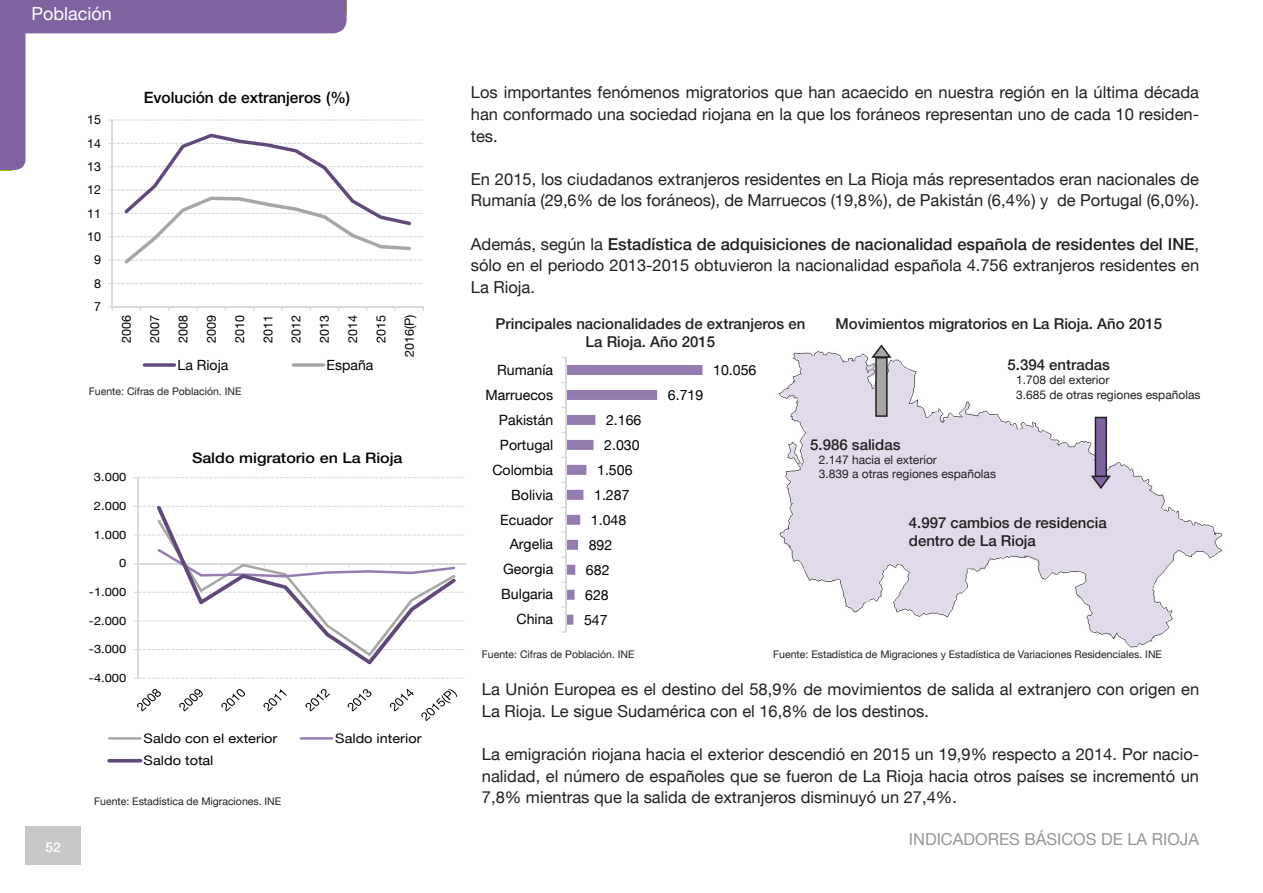
<style>
.page{position:relative;width:1263px;height:893px;background:#fff}
.page>*{position:absolute;margin:0;border:0;box-sizing:border-box;transform-origin:0 0}
.t1{font:18px "Helvetica Neue LT";color:#fff}
.texto_diseño_simplif{font:16.5px/21.6px "Helvetica Neue LT";color:#231f20;text-align:justify}
.t2{font:16.5px "Helvetica Neue LT";color:#969696}
.t3{font:500 15.6px "Helvetica Neue LT";color:#000}
.titulos_graficos_sim{font:500 15px/18px "Helvetica Neue LT";color:#231f20}
.t4{font:500 14.55px "Helvetica Neue LT";letter-spacing:-.005em;color:#000;scale:1.11 1}
.t5{font:14.1px/24.9px "Helvetica Neue LT";color:#000;text-align:right}
.t6{font:500 13.5px "Helvetica Neue LT";color:#fff}
.t7{font:13.05px "Helvetica Neue LT";letter-spacing:-.005em;color:#000;scale:1.11 1}
.t8{font:12.6px "Helvetica Neue LT";letter-spacing:-.005em;color:#000}
.t9{font:12px "Helvetica Neue LT";color:#231f20}
.t10{font:11.7px "Helvetica Neue LT";color:#000;scale:1.11 1}
.fuentes_de_graficos{font:10.5px "Helvetica Neue LT";color:#231f20}
.s1{font-weight:500}
</style>
<div class="page">
<div style="left:26px;top:826px;width:55px;height:39px;background:#c8c8c8"></div>
<svg style="left:138px;top:477px;width:327px;height:202px"></svg>
<hr style="left:137px;top:478px;width:2px;height:200px;background:#d9d9d9">
<hr style="left:138px;top:563px;width:327px;height:1px;background:#d9d9d9">
<svg style="left:157px;top:506px;width:299px;height:158px"></svg>
<svg style="left:137px;top:689px;width:24px;height:22px"></svg>
<svg style="left:179px;top:689px;width:24px;height:22px"></svg>
<svg style="left:221px;top:689px;width:24px;height:22px"></svg>
<svg style="left:263px;top:689px;width:24px;height:22px"></svg>
<svg style="left:305px;top:689px;width:25px;height:22px"></svg>
<svg style="left:348px;top:689px;width:23px;height:22px"></svg>
<svg style="left:390px;top:689px;width:24px;height:22px"></svg>
<svg style="left:421px;top:689px;width:36px;height:32px"></svg>
<hr style="left:108px;top:737px;width:34px;height:3px;background:#a6a6a6">
<hr style="left:300px;top:737px;width:33px;height:3px;background:#947cb0">
<hr style="left:107px;top:759px;width:35px;height:3px;background:#60497a;border-radius:2px">
<img style="left:778px;top:351px;width:445px;height:297px">
<div style="left:876px;top:358px;width:11px;height:58px;background:#a6a6a6"></div>
<div style="left:875px;top:357px;width:12px;height:60px;border:2px solid #231f20"></div>
<svg style="left:870px;top:344px;width:23px;height:15px"></svg>
<div style="left:1095px;top:417px;width:11px;height:60px;background:#7f63a1"></div>
<div style="left:1095px;top:417px;width:12px;height:60px;border:2px solid #231f20"></div>
<svg style="left:1089px;top:475px;width:23px;height:15px"></svg>
<svg style="left:113px;top:119px;width:309px;height:165px"></svg>
<hr style="left:112px;top:120px;width:1px;height:187px;background:#d9d9d9">
<hr style="left:112px;top:306px;width:311px;height:1px;background:#d9d9d9">
<svg style="left:108px;top:306px;width:5px;height:5px"></svg>
<svg style="left:0;top:0;width:411px;height:264px"></svg>
<svg style="left:143px;top:363px;width:33px;height:4px"></svg>
<svg style="left:292px;top:363px;width:33px;height:4px"></svg>
<hr style="left:565px;top:357px;width:2px;height:275px;background:#d9d9d9">
<svg style="left:561px;top:365px;width:141px;height:260px"></svg>
<p class="t1" style="left:32px;top:3px;width:82px">Población</p>
<p class="t8" style="left:87px;top:112px;width:15px">15</p>
<p class="t8" style="left:87px;top:136px;width:15px">14</p>
<p class="t8" style="left:87px;top:159px;width:15px">13</p>
<p class="t8" style="left:87px;top:182px;width:15px">12</p>
<p class="t8" style="left:87px;top:206px;width:15px">11</p>
<p class="t8" style="left:87px;top:229px;width:15px">10</p>
<p class="t8" style="left:94px;top:252px;width:8px">9</p>
<p class="t8" style="left:94px;top:276px;width:8px">8</p>
<p class="t8" style="left:94px;top:299px;width:8px">7</p>
<p class="t3" style="left:144px;top:88px;width:208px">Evolución de extranjeros (%)</p>
<p class="t8" style="left:119px;top:343px;width:29px;rotate:-90deg">2006</p>
<p class="t8" style="left:147px;top:343px;width:29px;rotate:-90deg">2007</p>
<p class="t8" style="left:175px;top:343px;width:29px;rotate:-90deg">2008</p>
<p class="t8" style="left:204px;top:343px;width:29px;rotate:-90deg">2009</p>
<p class="t8" style="left:232px;top:343px;width:29px;rotate:-90deg">2010</p>
<p class="t8" style="left:260px;top:343px;width:29px;rotate:-90deg">2011</p>
<p class="t8" style="left:289px;top:343px;width:29px;rotate:-90deg">2012</p>
<p class="t8" style="left:317px;top:343px;width:29px;rotate:-90deg">2013</p>
<p class="t8" style="left:345px;top:343px;width:29px;rotate:-90deg">2014</p>
<p class="t8" style="left:373px;top:343px;width:29px;rotate:-90deg">2015</p>
<p class="t8" style="left:402px;top:357px;width:44px;rotate:-90deg">2016(P)</p>
<p class="t5" style="left:178px;top:352px;width:52px">La Rioja</p>
<p class="t5" style="left:327px;top:352px;width:48px">España</p>
<p class="fuentes_de_graficos" style="left:89px;top:385px;width:154px">Fuente: Cifras de Población. INE</p>
<p class="t10" style="left:94px;top:470px;width:31px">3.000</p>
<p class="t10" style="left:94px;top:499px;width:31px">2.000</p>
<p class="t10" style="left:94px;top:528px;width:31px">1.000</p>
<p class="t10" style="left:119px;top:556px;width:8px">0</p>
<p class="t10" style="left:89px;top:585px;width:35px">-1.000</p>
<p class="t10" style="left:89px;top:614px;width:35px">-2.000</p>
<p class="t10" style="left:89px;top:642px;width:35px">-3.000</p>
<p class="t10" style="left:89px;top:671px;width:35px">-4.000</p>
<p class="t4" style="left:192px;top:449px;width:191px">Saldo migratorio en La Rioja</p>
<p class="t7" style="left:144px;top:730px;width:122px">Saldo con el exterior</p>
<p class="t7" style="left:335px;top:730px;width:79px">Saldo interior</p>
<p class="t7" style="left:144px;top:753px;width:64px">Saldo total</p>
<p class="t6" style="left:46px;top:839px;width:17px">52</p>
<p class="fuentes_de_graficos" style="left:94px;top:795px;width:189px">Fuente: Estadística de Migraciones. INE</p>
<p class="texto_diseño_simplif" style="left:471px;top:81px;width:730px">Los importantes fenómenos migratorios que han acaecido en nuestra región en la última década han conformado una sociedad riojana en la que los foráneos representan uno de cada 10 residen&shy;tes.</p>
<p class="texto_diseño_simplif" style="left:471px;top:168px;width:730px">En 2015, los ciudadanos extranjeros residentes en La Rioja más representados eran nacionales de<br>Rumanía (29,6% de los foráneos), de Marruecos (19,8%), de Pakistán (6,4%) y de Portugal (6,0%).</p>
<p class="texto_diseño_simplif" style="left:471px;top:233px;width:730px">Además, según la <span class="s1">Estadística de adquisiciones de nacionalidad española de residentes del INE</span>, sólo en el periodo 2013-2015 obtuvieron la nacionalidad española 4.756 extranjeros residentes en La Rioja.</p>
<p class="titulos_graficos_sim" style="left:495px;top:314px;width:311px">Principales nacionalidades de extranjeros en</p>
<p class="titulos_graficos_sim" style="left:586px;top:332px;width:131px">La Rioja. Año 2015</p>
<p class="titulos_graficos_sim" style="left:836px;top:314px;width:328px">Movimientos migratorios en La Rioja. Año 2015</p>
<p class="t5" style="left:485px;top:357px;width:69px">Rumanía<br>Marruecos<br>Pakistán<br>Portugal<br>Colombia<br>Bolivia<br>Ecuador<br>Argelia<br>Georgia<br>Bulgaria<br>China</p>
<p class="t5" style="left:606px;top:408px;width:37px">2.166</p>
<p class="t5" style="left:604px;top:432px;width:37px">2.030</p>
<p class="t5" style="left:597px;top:457px;width:37px">1.506</p>
<p class="t5" style="left:594px;top:482px;width:37px">1.287</p>
<p class="t5" style="left:591px;top:507px;width:37px">1.048</p>
<p class="t5" style="left:589px;top:532px;width:25px">892</p>
<p class="t5" style="left:586px;top:557px;width:25px">682</p>
<p class="t5" style="left:585px;top:582px;width:25px">628</p>
<p class="t5" style="left:584px;top:607px;width:25px">547</p>
<p class="fuentes_de_graficos" style="left:482px;top:648px;width:154px">Fuente: Cifras de Población. INE</p>
<p class="t5" style="left:668px;top:383px;width:37px">6.719</p>
<p class="t5" style="left:713px;top:358px;width:45px">10.056</p>
<p class="titulos_graficos_sim" style="left:1007px;top:356px;width:104px">5.394 entradas</p>
<p class="t9" style="left:1016px;top:373px;width:95px">1.708 del exterior</p>
<p class="t9" style="left:1016px;top:387px;width:186px">3.685 de otras regiones españolas</p>
<p class="titulos_graficos_sim" style="left:810px;top:435px;width:92px">5.986 salidas</p>
<p class="t9" style="left:819px;top:453px;width:120px">2.147 hacia el exterior</p>
<p class="t9" style="left:819px;top:467px;width:179px">3.839 a otras regiones españolas</p>
<p class="titulos_graficos_sim" style="left:909px;top:513px;width:199px">4.997 cambios de residencia dentro de La Rioja</p>
<p class="fuentes_de_graficos" style="left:773px;top:648px;width:390px">Fuente: Estadística de Migraciones y Estadística de Variaciones Residenciales. INE</p>
<p class="texto_diseño_simplif" style="left:482px;top:678px;width:719px">La Unión Europea es el destino del 58,9% de movimientos de salida al extranjero con origen en<br>La Rioja. Le sigue Sudamérica con el 16,8% de los destinos.</p>
<p class="texto_diseño_simplif" style="left:482px;top:743px;width:719px">La emigración riojana hacia el exterior descendió en 2015 un 19,9% respecto a 2014. Por nacio&shy;nalidad, el número de españoles que se fueron de La Rioja hacia otros países se incrementó un 7,8% mientras que la salida de extranjeros disminuyó un 27,4%.</p>
<p class="t2" style="left:909px;top:829px;width:292px">INDICADORES BÁSICOS DE LA RIOJA</p>
</div>
